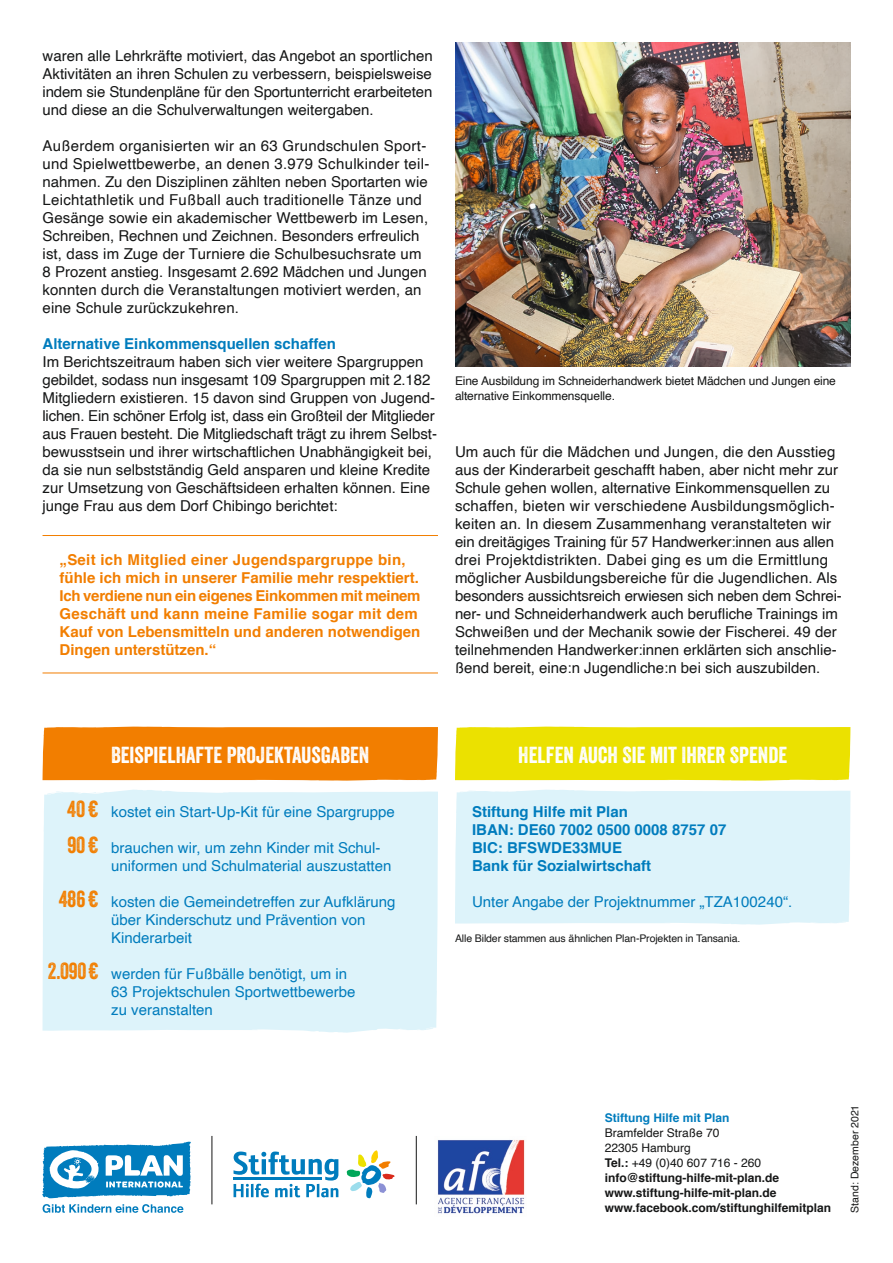
<style>
.page{position:relative;width:893px;height:1263px;background:#fff}
.page>*{position:absolute;margin:0;border:0;box-sizing:border-box;transform-origin:0 0}
.t1{font:22.5px "Veneer";color:#fff}
.t2{font:22.5px/36px "Veneer";color:#f27e00}
.t3{font:15px/18px "Helvetica";color:#151616}
.t4{font:15px/18px "Helvetica";color:#007cbd}
.t5{font:700 15px/18px "Helvetica";color:#f27e00}
.t6{font:700 15px/18px "Helvetica";color:#007cbd}
.t7{font:700 12px/15px "Helvetica";color:#151616}
.t8{font:12px/15px "Helvetica";letter-spacing:-.01em;color:#151616}
.t9{font:700 12px "Helvetica";color:#007cbd}
.t10{font:10.5px "Helvetica";letter-spacing:-.01em;color:#151616}
.s1{font-weight:400}
</style>
<div class="page">
<hr style="left:43px;top:535px;width:395px;height:1px;background:#f27e00">
<hr style="left:43px;top:673px;width:395px;height:1px;background:#f27e00">
<img style="left:455px;top:43px;width:395px;height:324px">
<div style="left:455px;top:727px;width:395px;height:54px;background:#ebe100"></div>
<div style="left:43px;top:727px;width:395px;height:54px;background:#f27e00"></div>
<div style="left:455px;top:789px;width:395px;height:136px;background:#ddf3fa"></div>
<div style="left:43px;top:789px;width:395px;height:244px;background:#ddf3fa"></div>
<svg style="left:42px;top:1142px;width:149px;height:56px"></svg>
<svg style="left:43px;top:1204px;width:140px;height:9px"></svg>
<svg style="left:347px;top:1150px;width:47px;height:48px"></svg>
<svg style="left:234px;top:1151px;width:104px;height:46px"></svg>
<hr style="left:212px;top:1136px;width:1px;height:68px;background:#151616">
<hr style="left:416px;top:1136px;width:1px;height:68px;background:#151616">
<img style="left:437px;top:1140px;width:88px;height:74px">
<p class="t3" style="left:43px;top:47px;width:392px;text-align:justify">waren alle Lehrkräfte motiviert, das Angebot an sportlichen Aktivitäten an ihren Schulen zu verbessern, beispielsweise indem sie Stundenpläne für den Sportunterricht erarbeiteten und diese an die Schulverwaltungen weitergaben.</p>
<p class="t3" style="left:43px;top:137px;width:388px">Außerdem organisierten wir an 63 Grundschulen Sport&shy;und Spielwettbewerbe, an denen 3.979 Schulkinder teil&shy;nahmen. Zu den Disziplinen zählten neben Sportarten wie Leichtathletik und Fußball auch traditionelle Tänze und Gesänge sowie ein akademischer Wettbewerb im Lesen, Schreiben, Rechnen und Zeichnen. Besonders erfreulich ist, dass im Zuge der Turniere die Schulbesuchsrate um 8 Prozent anstieg. Insgesamt 2.692 Mädchen und Jungen konnten durch die Veranstaltungen motiviert werden, an eine Schule zurückzukehren.</p>
<p class="t6" style="left:43px;top:334px;width:295px">Alternative Einkommensquellen schaffen</p>
<p class="t3" style="left:43px;top:353px;width:396px">Im Berichtszeitraum haben sich vier weitere Spargruppen gebildet, sodass nun insgesamt 109 Spargruppen mit 2.182<br>Mitgliedern existieren. 15 davon sind Gruppen von Jugend&shy;lichen. Ein schöner Erfolg ist, dass ein Großteil der Mitglieder aus Frauen besteht. Die Mitgliedschaft trägt zu ihrem Selbst&shy;bewusstsein und ihrer wirtschaftlichen Unabhängigkeit bei, da sie nun selbstständig Geld ansparen und kleine Kredite zur Umsetzung von Geschäftsideen erhalten können. Eine junge Frau aus dem Dorf Chibingo berichtet:</p>
<p class="t5" style="left:60px;top:550px;width:363px">„Seit ich Mitglied einer Jugendspargruppe bin, fühle ich mich in unserer Familie mehr respektiert.<br>Ich verdiene nun ein eigenes Einkommen mit meinem Geschäft und kann meine Familie sogar mit dem Kauf von Lebensmitteln und anderen notwendigen Dingen unterstützen.“</p>
<p class="t8" style="left:455px;top:373px;width:382px">Eine Ausbildung im Schneiderhandwerk bietet Mädchen und Jungen eine alternative Einkommensquelle.</p>
<p class="t3" style="left:455px;top:443px;width:387px">Um auch für die Mädchen und Jungen, die den Ausstieg aus der Kinderarbeit geschafft haben, aber nicht mehr zur Schule gehen wollen, alternative Einkommensquellen zu schaffen, bieten wir verschiedene Ausbildungsmöglich&shy;keiten an. In diesem Zusammenhang veranstalteten wir ein dreitägiges Training für 57 Handwerker:innen aus allen drei Projektdistrikten. Dabei ging es um die Ermittlung möglicher Ausbildungsbereiche für die Jugendlichen. Als besonders aussichtsreich erwiesen sich neben dem Schrei&shy;ner- und Schneiderhandwerk auch berufliche Trainings im Schweißen und der Mechanik sowie der Fischerei. 49 der teilnehmenden Handwerker:innen erklärten sich anschlie&shy;ßend bereit, eine:n Jugendliche:n bei sich auszubilden.</p>
<h1 class="t1" style="left:111px;top:741px;width:260px">BEISPIELHAFTE PROJEKTAUSGABEN</h1>
<h1 class="t1" style="left:518px;top:741px;width:270px">HELFEN AUCH SIE MIT IHRER SPENDE</h1>
<h1 class="t2" style="left:67px;top:790px;width:33px">40€<br>90€</h1>
<h1 class="t2" style="left:59px;top:880px;width:41px">486 €</h1>
<h1 class="t2" style="left:48px;top:952px;width:52px">2.090€</h1>
<p class="t4" style="left:111px;top:803px;width:285px">kostet ein Start-Up-Kit für eine Spargruppe</p>
<p class="t4" style="left:111px;top:839px;width:282px">brauchen wir, um zehn Kinder mit Schul&shy;uniformen und Schulmaterial auszustatten</p>
<p class="t4" style="left:111px;top:893px;width:286px">kosten die Gemeindetreffen zur Aufklärung über Kinderschutz und Prävention von<br>Kinderarbeit</p>
<p class="t4" style="left:111px;top:965px;width:246px">werden für Fußbälle benötigt, um in<br>63 Projektschulen Sportwettbewerbe zu veranstalten</p>
<p class="t6" style="left:472px;top:802px;width:256px">Stiftung Hilfe mit Plan<br>IBAN: DE60 7002 0500 0008 8757 07<br>BIC: BFSWDE33MUE<br>Bank für Sozialwirtschaft</p>
<p class="t4" style="left:472px;top:893px;width:322px">Unter Angabe der Projektnummer „TZA100240“.</p>
<p class="t10" style="left:455px;top:931px;width:287px">Alle Bilder stammen aus ähnlichen Plan-Projekten in Tansania.</p>
<p class="t9" style="left:605px;top:1108px;width:126px">Stiftung Hilfe mit Plan</p>
<p class="t7" style="left:605px;top:1126px;width:228px"><span class="s1">Bramfelder Straße 70<br>22305 Hamburg<br></span>Tel.: <span class="s1">+49 (0)40 607 716 - 260 </span>info@stiftung-hilfe-mit-plan.de www.stiftung-hilfe-mit-plan.de www.facebook.com/stiftunghilfemitplan</p>
<p class="t10" style="left:846px;top:1213px;width:109px;rotate:-90deg">Stand: Dezember 2021</p>
</div>
